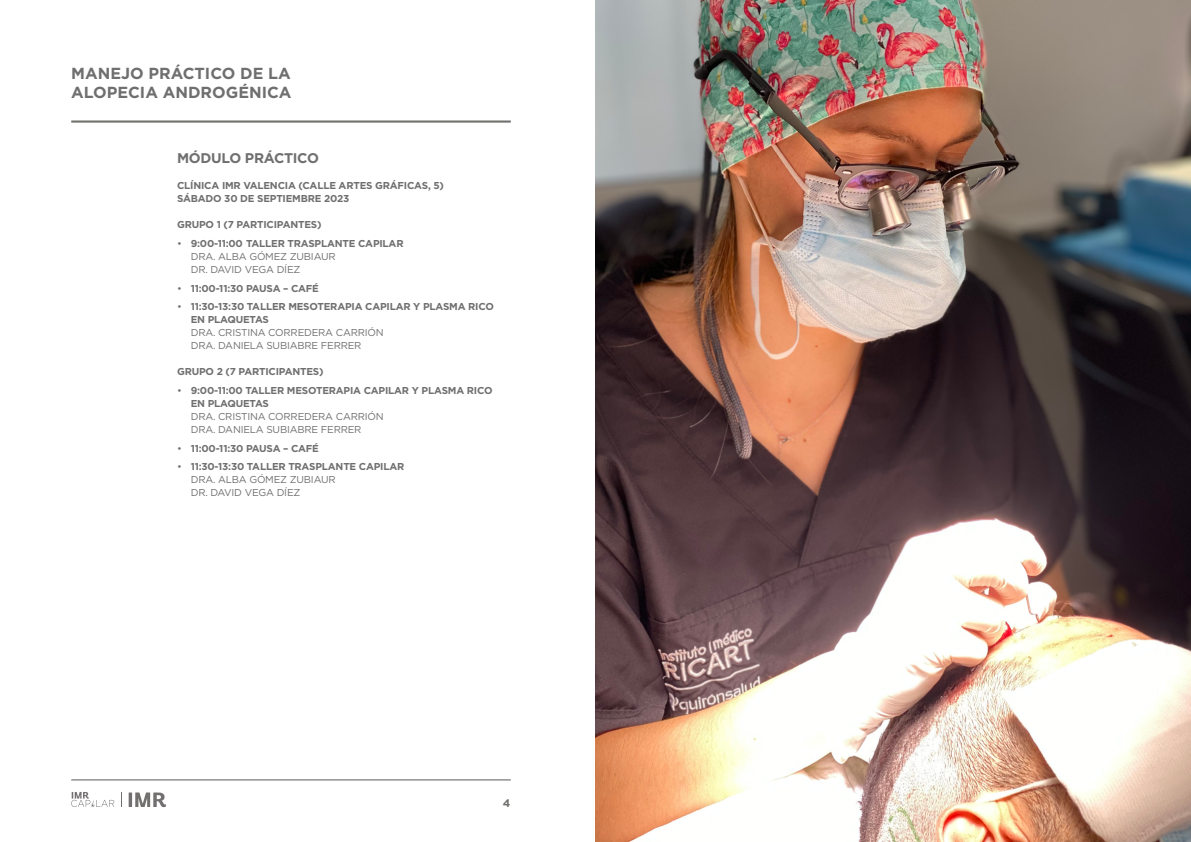
<style>
.page{position:relative;width:1191px;height:842px;background:#fff}
.page>*{position:absolute;margin:0;border:0;box-sizing:border-box;transform-origin:0 0}
.t1{font:700 16px/19.2px "Gotham";color:#706f6f}
.t2{font:700 14px "Gotham";letter-spacing:-.02em;color:#706f6f}
.t3{font:700 11px "Gotham";color:#70706e}
.t4{font:700 10px/13px "Gotham";letter-spacing:-.02em;color:#706f6f}
.t5{font:10px/13px "Gotham";letter-spacing:-.02em;color:#706f6f}
.s1{font-weight:700}
.s2{font-weight:400}
</style>
<div class="page">
<hr style="left:71px;top:780px;width:440px;height:1px;background:#595959">
<svg style="left:71px;top:792px;width:43px;height:15px"></svg>
<hr style="left:129px;top:792px;width:3px;height:15px;background:#737070">
<svg style="left:135px;top:792px;width:31px;height:15px"></svg>
<svg style="left:121px;top:793px;width:1px;height:14px"></svg>
<hr style="left:71px;top:120px;width:440px;height:3px;background:#70706e">
<img style="left:595px;top:0;width:596px;height:842px">
<h1 class="t1" style="left:71px;top:64px;width:222px">MANEJO PRÁCTICO DE LA<br>ALOPECIA ANDROGÉNICA</h1>
<h2 class="t2" style="left:177px;top:149px;width:143px">MÓDULO PRÁCTICO</h2>
<p class="t4" style="left:177px;top:179px;width:268px">CLÍNICA IMR VALENCIA (CALLE ARTES GRÁFICAS, 5)<br>SÁBADO 30 DE SEPTIEMBRE 2023</p>
<p class="t4" style="left:177px;top:218px;width:146px">GRUPO 1 (7 PARTICIPANTES)</p>
<p class="t5" style="left:191px;top:237px;width:214px;text-indent:-14px">• <span class="s1">9:00-11:00 TALLER TRASPLANTE CAPILAR<br></span>DRA. ALBA GÓMEZ ZUBIAUR<br>DR. DAVID VEGA DÍEZ</p>
<p class="t4" style="left:177px;top:282px;width:143px"><span class="s2">•</span> 11:00-11:30 PAUSA – CAFÉ</p>
<p class="t4" style="left:191px;top:300px;width:305px;text-indent:-14px"><span class="s2">•</span> 11:30-13:30 TALLER MESOTERAPIA CAPILAR Y PLASMA RICO<br>EN PLAQUETAS</p>
<p class="t5" style="left:191px;top:326px;width:194px">DRA. CRISTINA CORREDERA CARRIÓN<br>DRA. DANIELA SUBIABRE FERRER</p>
<p class="t4" style="left:177px;top:365px;width:148px">GRUPO 2 (7 PARTICIPANTES)</p>
<p class="t4" style="left:191px;top:384px;width:303px;text-indent:-14px"><span class="s2">•</span> 9:00-11:00 TALLER MESOTERAPIA CAPILAR Y PLASMA RICO<br>EN PLAQUETAS</p>
<p class="t5" style="left:191px;top:410px;width:194px">DRA. CRISTINA CORREDERA CARRIÓN<br>DRA. DANIELA SUBIABRE FERRER</p>
<p class="t4" style="left:177px;top:442px;width:143px"><span class="s2">•</span> 11:00-11:30 PAUSA – CAFÉ</p>
<p class="t5" style="left:191px;top:460px;width:215px;text-indent:-14px">• <span class="s1">11:30-13:30 TALLER TRASPLANTE CAPILAR<br></span>DRA. ALBA GÓMEZ ZUBIAUR<br>DR. DAVID VEGA DÍEZ</p>
<p class="t3" style="left:503px;top:796px;width:9px">4</p>
</div>
